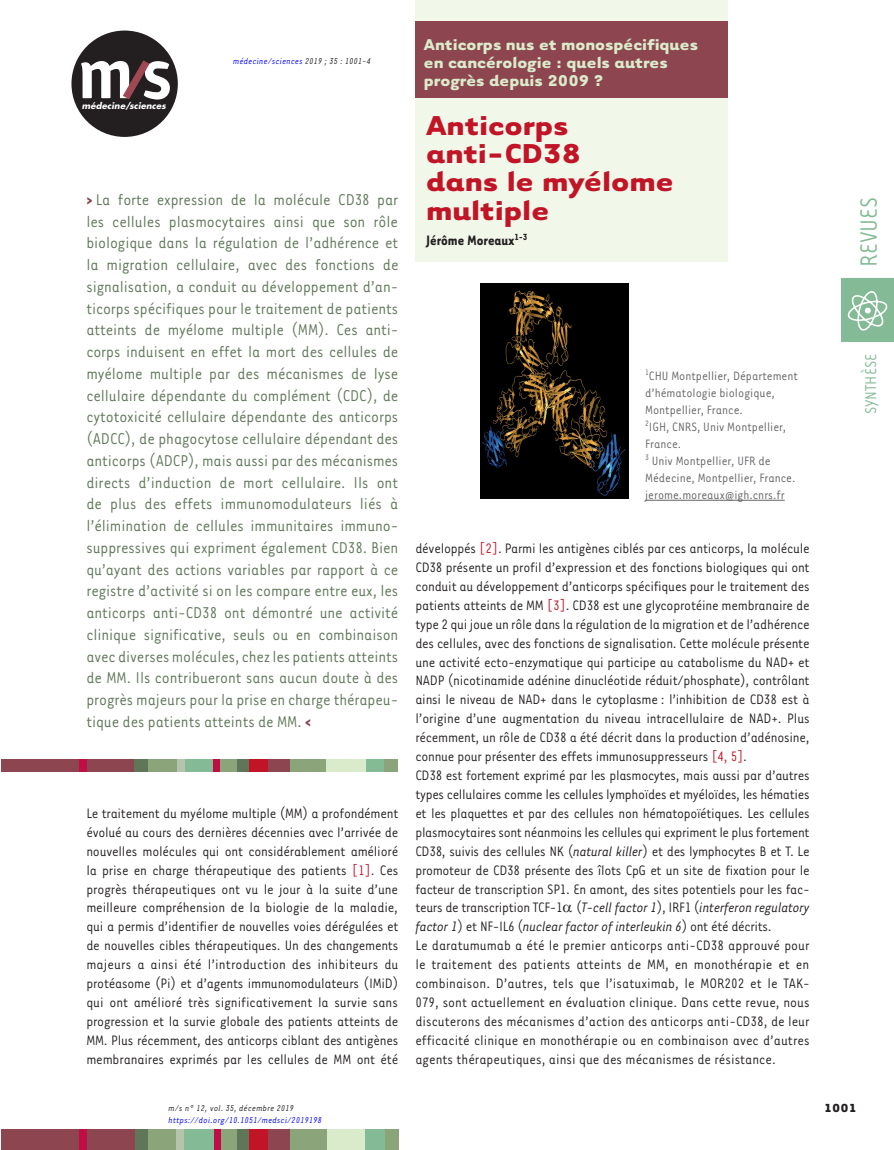
<style>
.page{position:relative;width:894px;height:1150px;background:#fff}
.page>*{position:absolute;margin:0;border:0;box-sizing:border-box;transform-origin:0 0}
.t1{font:700 31.5px/28.2px "Tarzana Wide";color:#c11527}
.t2{font:27px "Tarzana Narrow";color:#84ba95}
.t3{font:18px/21.8px "Tarzana Narrow";letter-spacing:-.005em;color:#5f7659;text-align:justify}
.t4{font:700 18px/18px "Tarzana Wide";color:#daebcb;scale:.95 1}
.t5{font:18px "Tarzana Narrow";color:#84ba95}
.t6{font:15.75px/18.9px "Tarzana Narrow";letter-spacing:-.015em;color:#231f20}
.t7{font:700 15.75px "Tarzana Narrow";color:#231f20}
.t8{font:13.95px/17px "Tarzana Narrow";color:#636366}
.t9{font:700 13.5px "Tarzana Wide";color:#231f20}
.t10{font:italic 9.75px "Tarzana Narrow";letter-spacing:.025em;color:#00f}
.t11{font:italic 9.75px "Tarzana Narrow";letter-spacing:.025em;color:#231f20}
.t12{font:italic 700 8.55px "Futura";letter-spacing:.01em;color:#fff}
.s1{color:#231f20}
.s2{font-weight:700;color:#8d454f}
.s3{color:#c11527}
.s4{font-style:italic}
</style>
<div class="page">
<div style="left:1px;top:1128px;width:134px;height:21px;background:#8d454f"></div>
<div style="left:236px;top:1128px;width:13px;height:21px;background:#5f7659"></div>
<div style="left:79px;top:1128px;width:8px;height:21px;background:#c10d45"></div>
<div style="left:135px;top:1128px;width:21px;height:21px;background:#5f7659"></div>
<div style="left:148px;top:1128px;width:30px;height:21px;background:#8ba479"></div>
<div style="left:176px;top:1128px;width:9px;height:21px;background:#b6c4ad"></div>
<div style="left:185px;top:1128px;width:29px;height:21px;background:#84ba95"></div>
<div style="left:218px;top:1128px;width:19px;height:21px;background:#8ba479"></div>
<div style="left:214px;top:1128px;width:6px;height:21px;background:#c10d45"></div>
<div style="left:249px;top:1128px;width:27px;height:21px;background:#c11527"></div>
<div style="left:288px;top:1128px;width:39px;height:21px;background:#8ba479"></div>
<div style="left:268px;top:1128px;width:21px;height:21px;background:#8d454f"></div>
<div style="left:327px;top:1128px;width:39px;height:21px;background:#daebcb"></div>
<div style="left:365px;top:1128px;width:21px;height:21px;background:#84ba95"></div>
<div style="left:385px;top:1128px;width:13px;height:21px;background:#8ba479"></div>
<div style="left:841px;top:278px;width:52px;height:64px;background:#84ba95"></div>
<svg style="left:847px;top:291px;width:40px;height:39px"></svg>
<div style="left:71px;top:31px;width:107px;height:106px;background:#231f20;border-radius:50%"></div>
<svg style="left:81px;top:61px;width:89px;height:38px"></svg>
<div style="left:415px;top:0;width:312px;height:262px;background:#f1f7e9"></div>
<div style="left:1px;top:759px;width:134px;height:13px;background:#8d454f"></div>
<div style="left:134px;top:759px;width:17px;height:13px;background:#5f7659"></div>
<div style="left:236px;top:759px;width:13px;height:13px;background:#5f7659"></div>
<div style="left:148px;top:759px;width:30px;height:13px;background:#8ba479"></div>
<div style="left:182px;top:759px;width:32px;height:13px;background:#84ba95"></div>
<div style="left:365px;top:759px;width:20px;height:13px;background:#84ba95"></div>
<div style="left:218px;top:759px;width:19px;height:13px;background:#8ba479"></div>
<div style="left:384px;top:759px;width:14px;height:13px;background:#8ba479"></div>
<div style="left:288px;top:759px;width:38px;height:13px;background:#8ba479"></div>
<div style="left:326px;top:759px;width:39px;height:13px;background:#daebcb"></div>
<div style="left:177px;top:759px;width:7px;height:13px;background:#b6c4ad"></div>
<div style="left:79px;top:759px;width:7px;height:13px;background:#c10d45"></div>
<div style="left:214px;top:759px;width:6px;height:13px;background:#c10d45"></div>
<div style="left:249px;top:759px;width:27px;height:13px;background:#c11527"></div>
<div style="left:268px;top:759px;width:21px;height:13px;background:#8d454f"></div>
<hr style="left:645px;top:500px;width:139px;height:1px;background:#636366">
<img style="left:480px;top:283px;width:148px;height:215px">
<div style="left:415px;top:22px;width:312px;height:76px;background:#8d454f"></div>
<p class="t12" style="left:82px;top:100px;width:85px">médecine/sciences</p>
<p class="t10" style="left:233px;top:55px;width:139px">médecine/sciences <span class="s1">2019 ; 35 : 1001-4</span></p>
<p class="t3" style="left:86px;top:188px;width:313px"><span class="s2">&gt;</span> La forte expression de la molécule CD38 par les cellules plasmocytaires ainsi que son rôle biologique dans la régulation de l’adhérence et la migration cellulaire, avec des fonctions de signalisation, a conduit au développement d’an&shy;ticorps spécifiques pour le traitement de patients atteints de myélome multiple (MM). Ces anti&shy;corps induisent en effet la mort des cellules de myélome multiple par des mécanismes de lyse cellulaire dépendante du complément (CDC), de cytotoxicité cellulaire dépendante des anticorps (ADCC), de phagocytose cellulaire dépendant des anticorps (ADCP), mais aussi par des mécanismes directs d’induction de mort cellulaire. Ils ont de plus des effets immunomodulateurs liés à l’élimination de cellules immunitaires immuno&shy;suppressives qui expriment également CD38. Bien qu’ayant des actions variables par rapport à ce registre d’activité si on les compare entre eux, les anticorps anti-CD38 ont démontré une activité clinique significative, seuls ou en combinaison avec diverses molécules, chez les patients atteints de MM. Ils contribueront sans aucun doute à des progrès majeurs pour la prise en charge thérapeu&shy;tique des patients atteints de MM. <span class="s2">&lt;</span></p>
<p class="t6" style="left:86px;top:802px;width:314px;text-align:justify">Le traitement du myélome multiple (MM) a profondément évolué au cours des dernières décennies avec l’arrivée de nouvelles molécules qui ont considérablement amélioré la prise en charge thérapeutique des patients <span class="s3">[1]</span>. Ces progrès thérapeutiques ont vu le jour à la suite d’une meilleure compréhension de la biologie de la maladie, qui a permis d’identifier de nouvelles voies dérégulées et de nouvelles cibles thérapeutiques. Un des changements majeurs a ainsi été l’introduction des inhibiteurs du protéasome (Pi) et d’agents immunomodulateurs (IMiD) qui ont amélioré très significativement la survie sans progression et la survie globale des patients atteints de MM. Plus récemment, des anticorps ciblant des antigènes membranaires exprimés par les cellules de MM ont été</p>
<p class="t11" style="left:169px;top:1101px;width:127px">m/s n° 12, vol. 35, décembre 2019</p>
<p class="t10" style="left:169px;top:1113px;width:155px">https://doi.org/10.1051/medsci/2019198</p>
<p class="t4" style="left:424px;top:34px;width:290px">Anticorps nus et monospécifiques en cancérologie : quels autres progrès depuis 2009 ?</p>
<h1 class="t1" style="left:426px;top:109px;width:249px">Anticorps anti-CD38<br>dans le myélome multiple</h1>
<p class="t7" style="left:426px;top:230px;width:103px">Jérôme Moreaux<sup>1-3</sup></p>
<h2 class="t2" style="left:852px;top:266px;width:71px;rotate:-90deg">REVUES</h2>
<p class="t8" style="left:645px;top:367px;width:154px"><sup>1</sup>CHU Montpellier, Département d’hématologie biologique,<br>Montpellier, France.<br><sup>2</sup>IGH, CNRS, Univ Montpellier,<br>France.<br><sup>3</sup> Univ Montpellier, UFR de<br>Médecine, Montpellier, France. jerome.moreaux@igh.cnrs.fr</p>
<p class="t6" style="left:415px;top:538px;width:396px">développés <span class="s3">[2]</span>. Parmi les antigènes ciblés par ces anticorps, la molécule CD38 présente un profil d’expression et des fonctions biologiques qui ont conduit au développement d’anticorps spécifiques pour le traitement des patients atteints de MM <span class="s3">[3]</span>. CD38 est une glycoprotéine membranaire de type 2 qui joue un rôle dans la régulation de la migration et de l’adhérence des cellules, avec des fonctions de signalisation. Cette molécule présente une activité ecto-enzymatique qui participe au catabolisme du NAD+ et NADP (nicotinamide adénine dinucléotide réduit/phosphate), contrôlant ainsi le niveau de NAD+ dans le cytoplasme : l’inhibition de CD38 est à l’origine d’une augmentation du niveau intracellulaire de NAD+. Plus récemment, un rôle de CD38 a été décrit dans la production d’adénosine, connue pour présenter des effets immunosuppresseurs <span class="s3">[4, 5]</span>.<br>CD38 est fortement exprimé par les plasmocytes, mais aussi par d’autres types cellulaires comme les cellules lymphoïdes et myéloïdes, les hématies et les plaquettes et par des cellules non hématopoïétiques. Les cellules plasmocytaires sont néanmoins les cellules qui expriment le plus fortement CD38, suivis des cellules NK (<span class="s4">natural killer</span>) et des lymphocytes B et T. Le promoteur de CD38 présente des îlots CpG et un site de fixation pour le facteur de transcription SP1. En amont, des sites potentiels pour les fac&shy;teurs de transcription TCF-1 (<span class="s4">T-cell factor 1</span>), IRF1 (<span class="s4">interferon regulatory factor 1</span>) et NF-IL6 (<span class="s4">nuclear factor of interleukin 6</span>) ont été décrits.<br>Le daratumumab a été le premier anticorps anti-CD38 approuvé pour le traitement des patients atteints de MM, en monothérapie et en combinaison. D’autres, tels que l’isatuximab, le MOR202 et le TAK-079, sont actuellement en évaluation clinique. Dans cette revue, nous discuterons des mécanismes d’action des anticorps anti-CD38, de leur efficacité clinique en monothérapie ou en combinaison avec d’autres agents thérapeutiques, ainsi que des mécanismes de résistance.</p>
<p class="t5" style="left:859px;top:414px;width:62px;rotate:-90deg">SYNTHÈSE</p>
<p class="t9" style="left:823px;top:1098px;width:34px">1001</p>
</div>
